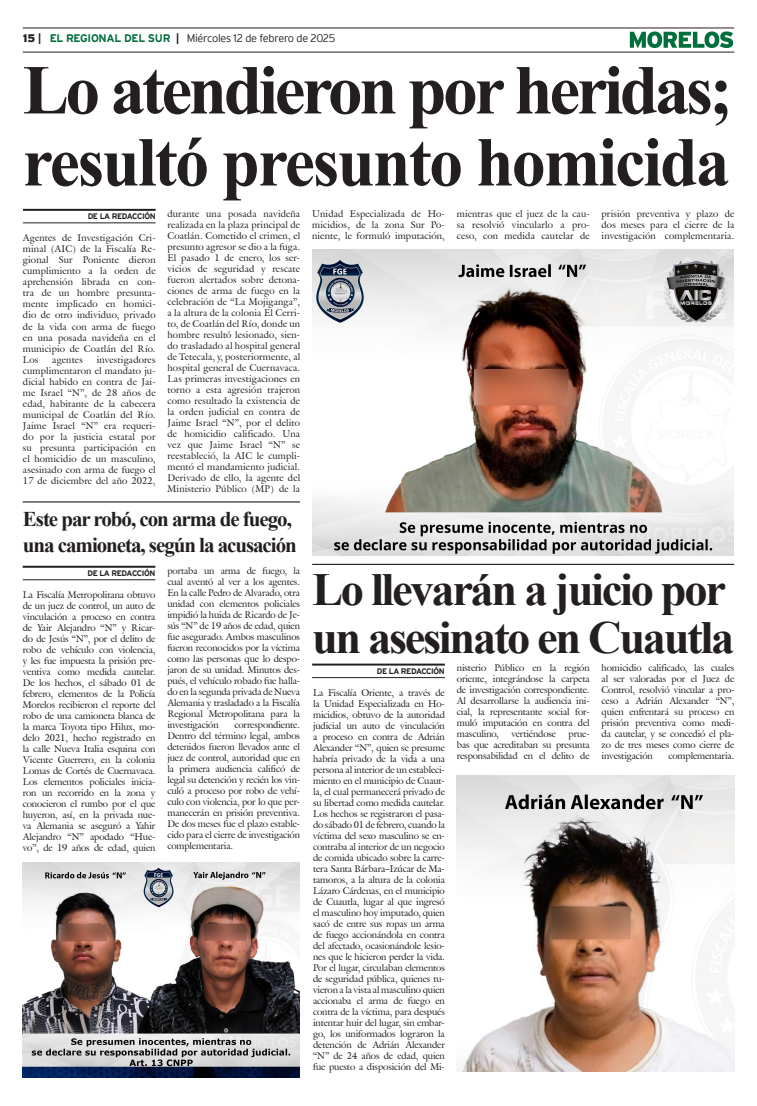
<style>
.page{position:relative;width:757px;height:1106px;background:#fff}
.page>*{position:absolute;margin:0;border:0;box-sizing:border-box;transform-origin:0 0}
.Cabeza_01{font:700 70px/72px "Times New Roman";letter-spacing:-.05em;color:#231f20}
.Cabeza_02{font:700 46px/48px "Times New Roman";letter-spacing:-.05em;color:#231f20}
.Cabeza_03{font:700 21px/26px "Times New Roman";letter-spacing:-.05em;color:#231f20}
.t1{font:300 11px "Interstate";letter-spacing:-.025em;color:#231f20}
.t2{font:9.5px/11px "Galliard IT Cby BT";letter-spacing:-.01em;color:#231f20;text-align:justify}
.t3{font:9.5px "Galliard IT Cby BT";letter-spacing:.015em;color:#231f20}
.t4{font:700 8px "Interstate";letter-spacing:-.05em;color:#231f20}
.s1{font-weight:900}
.s2{font-weight:700}
.s3{font-weight:700;color:#006f3c}
</style>
<div class="page">
<hr style="left:23px;top:28px;width:711px;height:1px;background:#231f20">
<hr style="left:23px;top:52px;width:711px;height:1px;background:#231f20">
<svg style="left:630px;top:31px;width:103px;height:17px"></svg>
<hr style="left:23px;top:209px;width:133px;height:2px;background:#231f20">
<hr style="left:23px;top:222px;width:133px;height:1px;background:#231f20">
<hr style="left:23px;top:566px;width:132px;height:2px;background:#231f20">
<hr style="left:23px;top:579px;width:132px;height:1px;background:#231f20">
<hr style="left:23px;top:501px;width:277px;height:1px;background:#000">
<hr style="left:312px;top:663px;width:133px;height:2px;background:#231f20">
<hr style="left:312px;top:677px;width:133px;height:1px;background:#231f20">
<hr style="left:312px;top:564px;width:422px;height:1px;background:#000">
<img style="left:312px;top:249px;width:421px;height:306px">
<img style="left:457px;top:775px;width:277px;height:296px">
<img style="left:23px;top:862px;width:277px;height:215px">
<p class="t1" style="left:23px;top:32px;width:314px"><span class="s1">15</span> <span class="s2">|</span> <span class="s3">EL REGIONAL DEL SUR</span> <span class="s2">|</span> Miércoles 12 de febrero de 2025</p>
<p class="Cabeza_01" style="left:23px;top:52px;width:711px">Lo atendieron por heridas; resultó presunto homicida</p>
<p class="t4" style="left:88px;top:212px;width:69px">DE LA REDACCIÓN</p>
<p class="t2" style="left:312px;top:208px;width:134px">Unidad Especializada de Ho&shy;micidios, de la zona Sur Po&shy;niente, le formuló imputación,</p>
<p class="t2" style="left:457px;top:208px;width:134px">mientras que el juez de la cau&shy;sa resolvió vincularlo a pro&shy;ceso, con medida cautelar de</p>
<p class="t2" style="left:601px;top:208px;width:134px">prisión preventiva y plazo de dos meses para el cierre de la investigación complementaria.</p>
<p class="t2" style="left:168px;top:208px;width:134px">durante una posada navideña realizada en la plaza principal de Coatlán. Cometido el crimen, el presunto agresor se dio a la fuga.<br>El pasado 1 de enero, los ser&shy;vicios de seguridad y rescate fueron alertados sobre detona&shy;ciones de arma de fuego en la celebración de “La Mojiganga”, a la altura de la colonia El Cerri&shy;to, de Coatlán del Río, donde un hombre resultó lesionado, sien&shy;do trasladado al hospital general de Tetecala, y, posteriormente, al hospital general de Cuernavaca.<br>Las primeras investigaciones en torno a esta agresión trajeron como resultado la existencia de la orden judicial en contra de Jaime Israel “N”, por el delito de homicidio calificado. Una vez que Jaime Israel “N” se reestableció, la AIC le cumpli&shy;mentó el mandamiento judicial.<br>Derivado de ello, la agente del Ministerio Público (MP) de la</p>
<p class="t2" style="left:23px;top:232px;width:134px">Agentes de Investigación Cri&shy;minal (AIC) de la Fiscalía Re&shy;gional Sur Poniente dieron cumplimiento a la orden de aprehensión librada en con&shy;tra de un hombre presunta&shy;mente implicado en homici&shy;dio de otro individuo, privado de la vida con arma de fuego en una posada navideña en el municipio de Coatlán del Río.<br>Los</p>
<p class="t2" style="left:23px;top:353px;width:134px;text-indent:74px">investigadores cumplimentaron el mandato ju&shy;dicial habido en contra de Jai&shy;me Israel “N”, de 28 años de edad, habitante de la cabecera municipal de Coatlán del Río.<br>Jaime Israel “N” era requeri&shy;do por la justicia estatal por su presunta participación en el homicidio de un masculino, asesinado con arma de fuego el 17 de diciembre del año 2022,</p>
<p class="t3" style="left:52px;top:353px;width:32px">agentes</p>
<p class="Cabeza_03" style="left:23px;top:505px;width:275px">Este par robó, con arma de fuego, una camioneta, según la acusación</p>
<p class="t4" style="left:87px;top:569px;width:69px">DE LA REDACCIÓN</p>
<p class="t2" style="left:167px;top:565px;width:134px">portaba un arma de fuego, la cual aventó al ver a los agentes.<br>En la calle Pedro de Alvarado, otra unidad con elementos policiales impidió la huida de Ricardo de Je&shy;sús “N” de 19 años de edad, quien fue asegurado. Ambos masculinos fueron reconocidos por la víctima como las personas que lo despo&shy;jaron de su unidad. Minutos des&shy;pués, el vehículo robado fue halla&shy;do en la segunda privada de Nueva Alemania y trasladado a la Fiscalía Regional Metropolitana para la investigación</p>
<p class="t2" style="left:23px;top:589px;width:134px">La Fiscalía Metropolitana obtuvo de un juez de control, un auto de vinculación a proceso en contra de Yair Alejandro “N” y Ricar&shy;do de Jesús “N”, por el delito de robo de vehículo con violencia, y les fue impuesta la prisión pre&shy;ventiva como medida cautelar.<br>De los hechos, el sábado 01 de febrero, elementos de la Policía Morelos recibieron el reporte del robo de una camioneta blanca de la marca Toyota tipo Hilux, mo&shy;delo 2021, hecho registrado en la calle Nueva Italia esquina con Vicente Guerrero, en la colonia Lomas de Cortés de Cuernavaca.<br>Los elementos policiales inicia&shy;ron un recorrido en la zona y conocieron el rumbo por el que huyeron, así, en la privada nue&shy;va Alemania se aseguró a Yahir Alejandro “N” apodado “Hue&shy;vo”, de 19 años de edad, quien</p>
<p class="t2" style="left:167px;top:719px;width:134px;text-indent:67px">correspondiente.<br>Dentro del término legal, ambos detenidos fueron llevados ante el juez de control, autoridad que en la primera audiencia calificó de legal su detención y recién los vin&shy;culó a proceso por robo de vehí&shy;culo con violencia, por lo que per&shy;manecerán en prisión preventiva.<br>De dos meses fue el plazo estable&shy;cido para el cierre de investigación complementaria.</p>
<p class="Cabeza_02" style="left:312px;top:564px;width:424px">Lo llevarán a juicio por un asesinato en Cuautla</p>
<p class="t4" style="left:377px;top:667px;width:69px">DE LA REDACCIÓN</p>
<p class="t2" style="left:457px;top:662px;width:134px">nisterio Público en la región oriente, integrándose la carpeta de investigación correspondiente.<br>Al desarrollarse la audiencia ini&shy;cial, la representante social for&shy;muló imputación en contra del masculino,</p>
<p class="t2" style="left:601px;top:662px;width:134px">homicidio calificado, las cuales al ser valoradas por el Juez de Control, resolvió vincular a pro&shy;ceso a Adrián Alexander “N”, quien enfrentará su proceso en prisión preventiva como medi&shy;da cautelar, y se concedió el pla&shy;zo de tres meses como cierre de investigación</p>
<p class="t2" style="left:313px;top:687px;width:133px">La Fiscalía Oriente, a través de la Unidad Especializada en Ho&shy;micidios, obtuvo de la autoridad judicial un auto de vinculación a proceso en contra de Adrián Alexander “N”, quien se presume habría privado de la vida a una persona al interior de un estableci&shy;miento en el municipio de Cuaut&shy;la, el cual permanecerá privado de su libertad como medida cautelar.<br>Los hechos se registraron el pasa&shy;do sábado 01 de febrero, cuando la víctima del sexo masculino se en&shy;contraba al interior de un negocio de comida ubicado sobre la carre&shy;tera Santa Bárbara–Izúcar de Ma&shy;tamoros, a la altura de la colonia Lázaro Cárdenas, en el municipio de Cuautla, lugar al que ingresó el masculino hoy imputado, quien sacó de entre sus ropas un arma de fuego accionándola en contra del afectado, ocasionándole lesio&shy;nes que le hicieron perder la vida.<br>Por el lugar, circulaban elementos de seguridad pública, quienes tu&shy;vieron a la vista al masculino quien accionaba el arma de fuego en contra de la víctima, para después intentar huir del lugar, sin embar&shy;go, los uniformados lograron la detención de Adrián Alexander “N” de 24 años de edad, quien fue puesto a disposición del Mi-</p>
<p class="t2" style="left:511px;top:728px;width:46px">vertiéndose</p>
<p class="t2" style="left:457px;top:728px;width:134px;text-indent:112px">prue&shy;bas que acreditaban su presunta responsabilidad en el delito de</p>
<p class="t2" style="left:668px;top:750px;width:67px">complementaria.</p>
</div>
